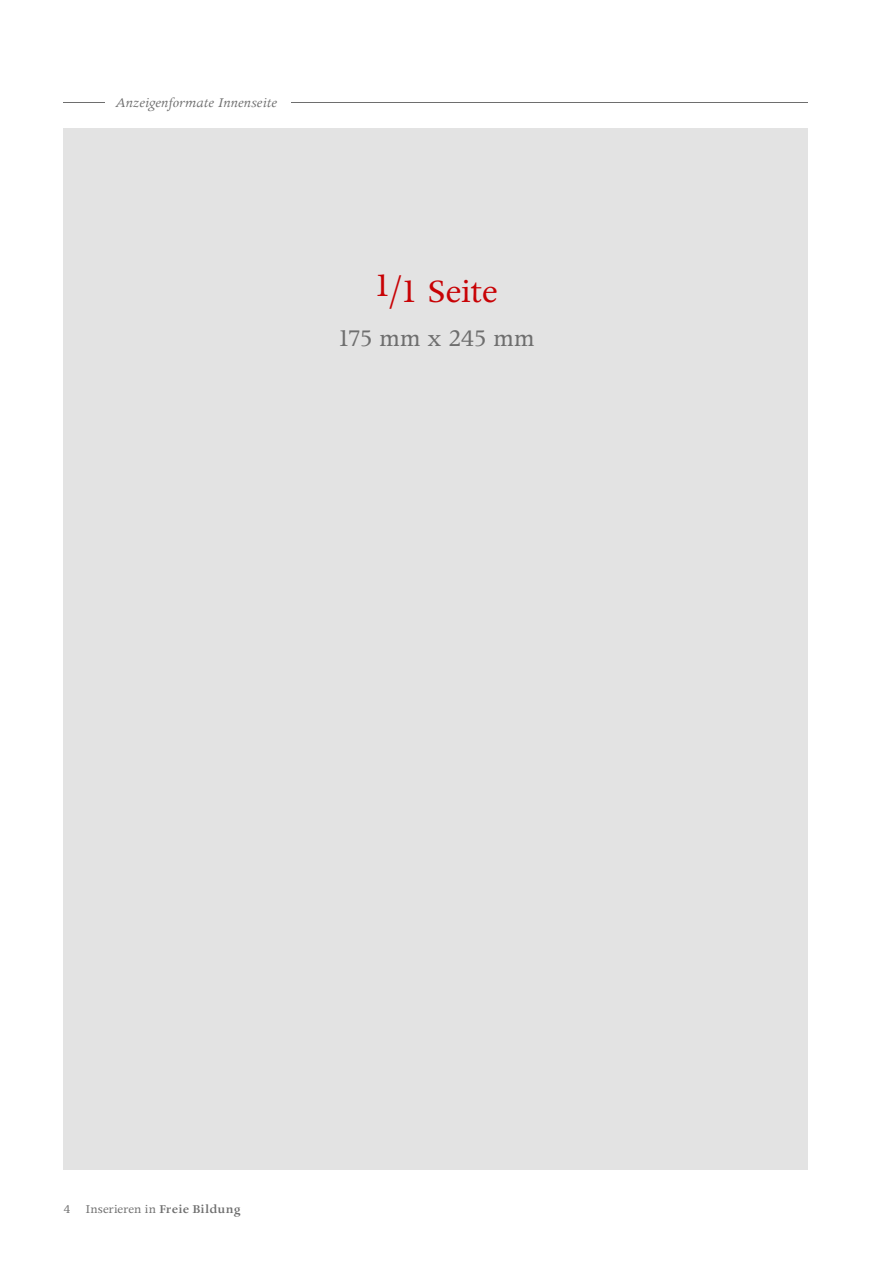
<style>
.page{position:relative;width:893px;height:1263px;background:#fff}
.page>*{position:absolute;margin:0;border:0;box-sizing:border-box;transform-origin:0 0}
.t1{font:36.75px "Apollo MT Std";letter-spacing:-.005em;color:#c80205}
.t2{font:27px "Apollo MT Std";letter-spacing:-.01em;color:#6e6e6e}
.t3{font:italic 15px "Apollo MT Std";letter-spacing:.005em;color:#6e6e6e}
.t4{font:13.5px "Apollo MT Std";letter-spacing:.005em;color:#6e6e6e}
.s1{font-weight:600}
</style>
<div class="page">
<hr style="left:64px;top:102px;width:744px;height:1px;background:#6e6e6e">
<div style="left:64px;top:129px;width:744px;height:1041px;background:#e3e3e3"></div>
<div style="left:105px;top:90px;width:185px;height:27px;background:#fff"></div>
<p class="t3" style="left:115px;top:95px;width:163px">Anzeigenformate Innenseite</p>
<h1 class="t1" style="left:374px;top:272px;width:126px">1/1 Seite</h1>
<h2 class="t2" style="left:337px;top:323px;width:198px">175 mm x 245 mm</h2>
<p class="t4" style="left:64px;top:1202px;width:179px">4 Inserieren in <span class="s1">Freie Bildung</span></p>
</div>
